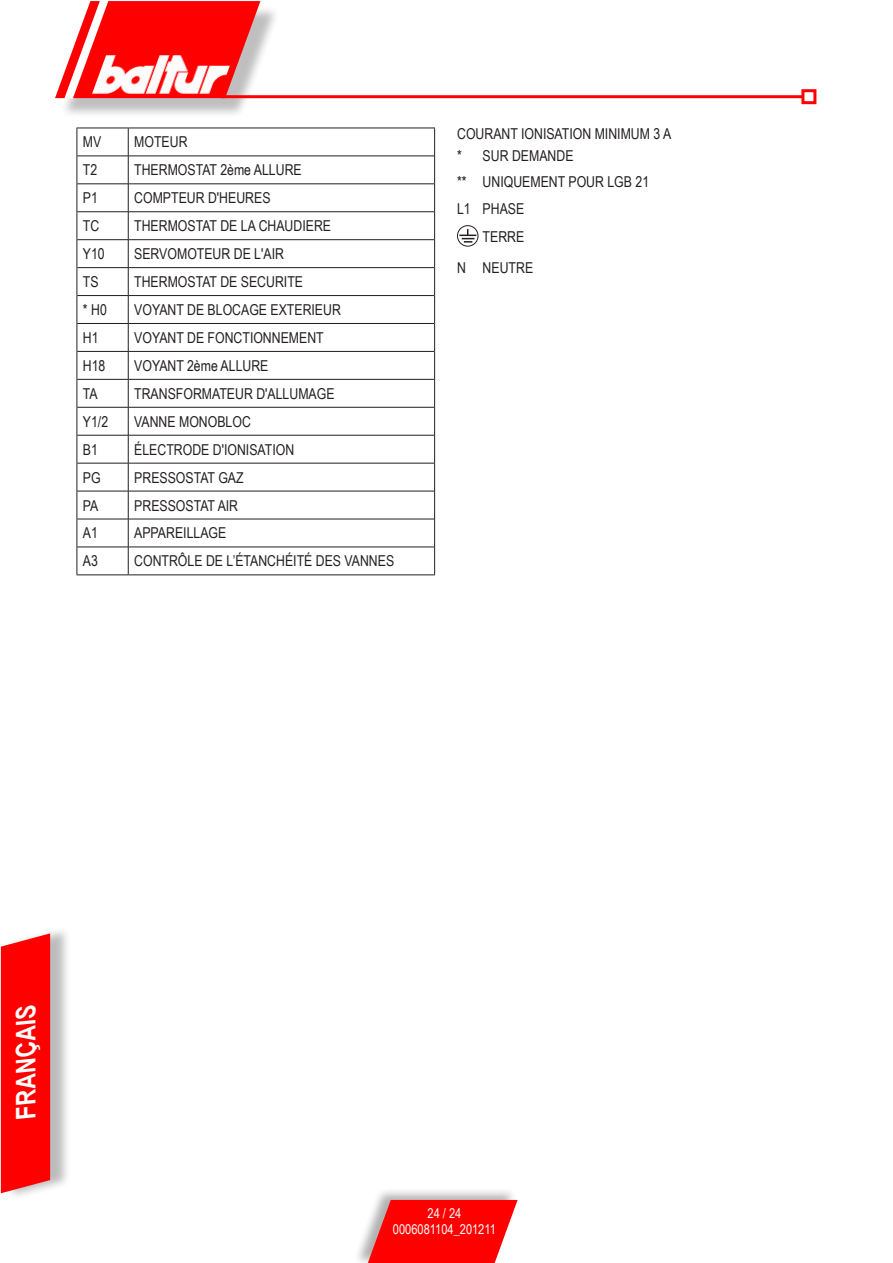
<style>
.page{position:relative;width:893px;height:1263px;background:#fff}
.page>*{position:absolute;margin:0;border:0;box-sizing:border-box;transform-origin:0 0}
.t1{font:italic 700 27px "Arial Narrow";color:#fff}
.t2{font:15px/22.2px "Arial Narrow";color:#231f20}
.t3{font:13.5px/16.5px "Arial Narrow";color:#fff;text-align:center}
</style>
<div class="page">
<div style="left:352px;top:1187px;width:164px;height:76px;background:#231f20;opacity:.35"></div>
<svg style="left:368px;top:1200px;width:150px;height:63px;background:#fb2323"></svg>
<div style="left:59px;top:5px;width:220px;height:113px;background:#231f20;opacity:.29"></div>
<hr style="left:221px;top:95px;width:582px;height:3px;background:#f00">
<div style="left:801px;top:89px;width:15px;height:15px;border:3px solid #f00"></div>
<svg style="left:55px;top:1px;width:205px;height:98px"></svg>
<div style="left:5px;top:925px;width:66px;height:274px;background:#231f20;opacity:.3"></div>
<div style="left:1px;top:933px;width:49px;height:260px;background:#f00"></div>
<div style="left:457px;top:225px;width:21px;height:22px;border:1px solid #231f20;border-radius:50%"></div>
<svg style="left:459px;top:229px;width:17px;height:14px"></svg>
<hr style="left:77px;top:156px;width:51px;height:1px;background:#231f20">
<hr style="left:128px;top:156px;width:306px;height:1px;background:#231f20">
<hr style="left:77px;top:184px;width:51px;height:1px;background:#231f20">
<hr style="left:128px;top:184px;width:306px;height:1px;background:#231f20">
<hr style="left:77px;top:211px;width:51px;height:1px;background:#231f20">
<hr style="left:128px;top:211px;width:306px;height:1px;background:#231f20">
<hr style="left:77px;top:239px;width:51px;height:1px;background:#231f20">
<hr style="left:128px;top:239px;width:306px;height:1px;background:#231f20">
<hr style="left:77px;top:267px;width:51px;height:1px;background:#231f20">
<hr style="left:128px;top:267px;width:306px;height:1px;background:#231f20">
<hr style="left:77px;top:295px;width:51px;height:1px;background:#231f20">
<hr style="left:128px;top:295px;width:306px;height:1px;background:#231f20">
<hr style="left:77px;top:323px;width:51px;height:1px;background:#231f20">
<hr style="left:128px;top:323px;width:306px;height:1px;background:#231f20">
<hr style="left:77px;top:351px;width:51px;height:1px;background:#231f20">
<hr style="left:128px;top:351px;width:306px;height:1px;background:#231f20">
<hr style="left:77px;top:379px;width:51px;height:1px;background:#231f20">
<hr style="left:128px;top:379px;width:306px;height:1px;background:#231f20">
<hr style="left:77px;top:407px;width:51px;height:1px;background:#231f20">
<hr style="left:128px;top:407px;width:306px;height:1px;background:#231f20">
<hr style="left:77px;top:435px;width:51px;height:1px;background:#231f20">
<hr style="left:128px;top:435px;width:306px;height:1px;background:#231f20">
<hr style="left:77px;top:463px;width:51px;height:1px;background:#231f20">
<hr style="left:128px;top:463px;width:306px;height:1px;background:#231f20">
<hr style="left:77px;top:491px;width:51px;height:1px;background:#231f20">
<hr style="left:128px;top:491px;width:306px;height:1px;background:#231f20">
<hr style="left:77px;top:519px;width:51px;height:1px;background:#231f20">
<hr style="left:128px;top:519px;width:306px;height:1px;background:#231f20">
<hr style="left:77px;top:547px;width:51px;height:1px;background:#231f20">
<hr style="left:128px;top:547px;width:306px;height:1px;background:#231f20">
<svg style="left:128px;top:129px;width:1px;height:445px"></svg>
<hr style="left:77px;top:128px;width:51px;height:1px;background:#231f20">
<hr style="left:128px;top:128px;width:307px;height:1px;background:#231f20">
<svg style="left:77px;top:128px;width:1px;height:446px"></svg>
<svg style="left:434px;top:128px;width:1px;height:446px"></svg>
<hr style="left:77px;top:574px;width:51px;height:1px;background:#231f20">
<hr style="left:128px;top:574px;width:307px;height:1px;background:#231f20">
<p class="t2" style="left:83px;top:130px;width:20px">MV</p>
<p class="t2" style="left:134px;top:130px;width:55px">MOTEUR</p>
<p class="t2" style="left:83px;top:158px;width:16px">T2</p>
<p class="t2" style="left:134px;top:158px;width:169px">THERMOSTAT 2ème ALLURE</p>
<p class="t2" style="left:83px;top:186px;width:17px">P1</p>
<p class="t2" style="left:134px;top:186px;width:138px">COMPTEUR D'HEURES</p>
<p class="t2" style="left:83px;top:214px;width:18px">TC</p>
<p class="t2" style="left:134px;top:214px;width:198px">THERMOSTAT DE LA CHAUDIERE</p>
<p class="t2" style="left:83px;top:242px;width:23px">Y10</p>
<p class="t2" style="left:134px;top:242px;width:151px">SERVOMOTEUR DE L'AIR</p>
<p class="t2" style="left:83px;top:270px;width:17px">TS</p>
<p class="t2" style="left:134px;top:270px;width:170px">THERMOSTAT DE SECURITE</p>
<p class="t2" style="left:83px;top:298px;width:25px">* H0</p>
<p class="t2" style="left:134px;top:298px;width:208px">VOYANT DE BLOCAGE EXTERIEUR</p>
<p class="t2" style="left:83px;top:326px;width:17px">H1</p>
<p class="t2" style="left:134px;top:326px;width:191px">VOYANT DE FONCTIONNEMENT</p>
<p class="t2" style="left:83px;top:354px;width:24px">H18</p>
<p class="t2" style="left:134px;top:354px;width:136px">VOYANT 2ème ALLURE</p>
<p class="t2" style="left:83px;top:382px;width:16px">TA</p>
<p class="t2" style="left:134px;top:382px;width:202px">TRANSFORMATEUR D'ALLUMAGE</p>
<p class="t2" style="left:83px;top:410px;width:27px">Y1/2</p>
<p class="t2" style="left:134px;top:410px;width:118px">VANNE MONOBLOC</p>
<p class="t2" style="left:83px;top:438px;width:17px">B1</p>
<p class="t2" style="left:134px;top:438px;width:162px">ÉLECTRODE D'IONISATION</p>
<p class="t2" style="left:83px;top:466px;width:19px">PG</p>
<p class="t2" style="left:134px;top:466px;width:111px">PRESSOSTAT GAZ</p>
<p class="t2" style="left:83px;top:494px;width:17px">PA</p>
<p class="t2" style="left:134px;top:494px;width:105px">PRESSOSTAT AIR</p>
<p class="t2" style="left:83px;top:521px;width:17px">A1</p>
<p class="t2" style="left:134px;top:521px;width:94px">APPAREILLAGE</p>
<p class="t2" style="left:83px;top:549px;width:17px">A3</p>
<p class="t2" style="left:134px;top:549px;width:261px">CONTRÔLE DE L’ÉTANCHÉITÉ DES VANNES</p>
<p class="t2" style="left:457px;top:122px;width:216px">COURANT IONISATION MINIMUM 3 A * SUR DEMANDE</p>
<p class="t2" style="left:457px;top:168px;width:194px;line-height:26.5px">** UNIQUEMENT POUR LGB 21<br>L1 PHASE</p>
<p class="t2" style="left:457px;top:221px;width:78px;line-height:31px;text-indent:26px">TERRE<br>N NEUTRE</p>
<h1 class="t1" style="left:5px;top:1118px;width:126px;rotate:-90deg">FRANÇAIS</h1>
<p class="t3" style="left:393px;top:1204px;width:105px">24 / 24<br>0006081104_201211</p>
</div>
